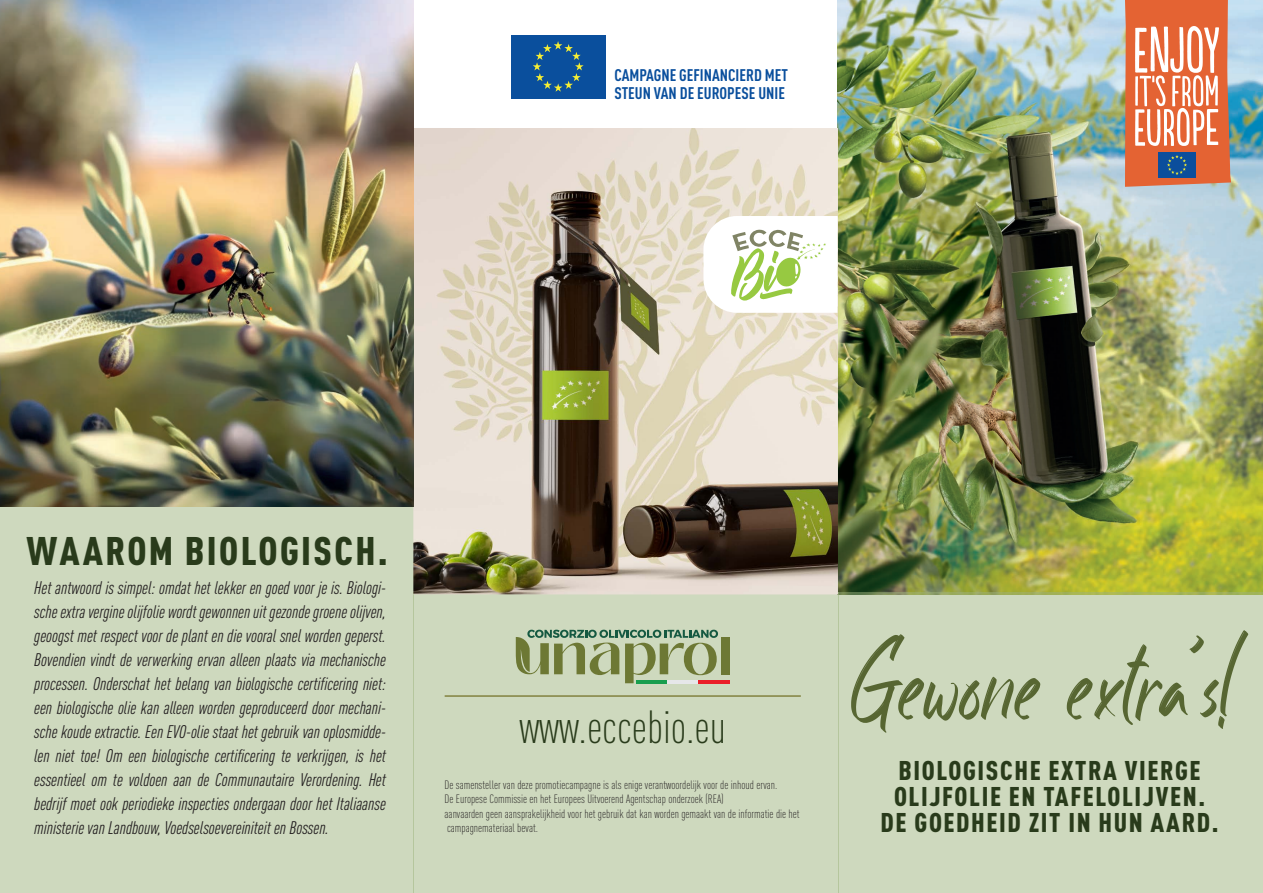
<style>
.page{position:relative;width:1263px;height:893px;background:#fff}
.page>*{position:absolute;margin:0;border:0;box-sizing:border-box;transform-origin:0 0}
.t1{font:74.1px "Olive";color:#576632}
.t2{font:300 condensed 45.75px "DIN Pro";color:#293b1b}
.t3{font:900 condensed 39.3px "DIN Pro";letter-spacing:.06em;color:#293b1b}
.t4{font:900 condensed 26.7px/25.5px "DIN Pro";letter-spacing:.06em;color:#293b1b;text-align:center}
.t5{font:italic condensed 18px/24px "DIN Pro";color:#231f20;text-align:justify}
.t6{font:700 condensed 16.65px/18px "DIN Pro";color:#0a4f9d}
.t7{font:300 condensed 12px/14.4px "DIN Pro";color:#231f20}
</style>
<div class="page">
<img style="left:837px;top:0;width:426px;height:594px">
<div style="left:0;top:469px;width:413px;height:424px;background:#ced9be"></div>
<div style="left:838px;top:593px;width:424px;height:300px;background:#ced9be"></div>
<div style="left:413px;top:593px;width:425px;height:300px;background:#ced9be"></div>
<svg style="left:1125px;top:0;width:106px;height:187px;background:#dc8466"></svg>
<img style="left:413px;top:128px;width:425px;height:466px">
<img style="left:0;top:0;width:413px;height:506px">
<div style="left:511px;top:35px;width:94px;height:64px;background:#0a4f9d"></div>
<svg style="left:533px;top:41px;width:51px;height:51px"></svg>
<hr style="left:445px;top:695px;width:356px;height:2px;background:#828240">
<hr style="left:698px;top:680px;width:32px;height:3px;background:#ea1f28">
<svg style="left:516px;top:630px;width:202px;height:53px"></svg>
<div style="left:721px;top:637px;width:9px;height:37px;background:#6d7834"></div>
<svg style="left:703px;top:216px;width:134px;height:97px"></svg>
<p class="t6" style="left:614px;top:64px;width:175px">CAMPAGNE GEFINANCIERD MET<br>STEUN VAN DE EUROPESE UNIE</p>
<h3 class="t3" style="left:27px;top:520px;width:363px">WAAROM BIOLOGISCH.</h3>
<p class="t5" style="left:34px;top:574px;width:353px">Het antwoord is simpel: omdat het lekker en goed voor je is. Biologi&shy;sche extra vergine olijfolie wordt gewonnen uit gezonde groene olijven, geoogst met respect voor de plant en die vooral snel worden geperst.<br>Bovendien vindt de verwerking ervan alleen plaats via mechanische processen. Onderschat het belang van biologische certificering niet: een biologische olie kan alleen worden geproduceerd door mechani&shy;sche koude extractie. Een EVO-olie staat het gebruik van oplosmidde&shy;len niet toe! Om een biologische certificering te verkrijgen, is het essentieel om te voldoen aan de Communautaire Verordening. Het bedrijf moet ook periodieke inspecties ondergaan door het Italiaanse ministerie van Landbouw, Voedselsoevereiniteit en Bossen.</p>
<h2 class="t2" style="left:519px;top:694px;width:208px">www.eccebio.eu</h2>
<p class="t7" style="left:445px;top:777px;width:357px">De samensteller van deze promotiecampagne is als enige verantwoordelijk voor de inhoud ervan.<br>De Europese Commissie en het Europees Uitvoerend Agentschap onderzoek (REA)<br>aanvaarden geen aansprakelijkheid voor het gebruik dat kan worden gemaakt van de informatie die het campagnemateriaal bevat.</p>
<h1 class="t1" style="left:851px;top:647px;width:399px">Gewone extra's!</h1>
<h3 class="t4" style="left:881px;top:756px;width:339px">BIOLOGISCHE EXTRA VIERGE<br>OLIJFOLIE EN TAFELOLIJVEN.<br>DE GOEDHEID ZIT IN HUN AARD.</h3>
</div>
